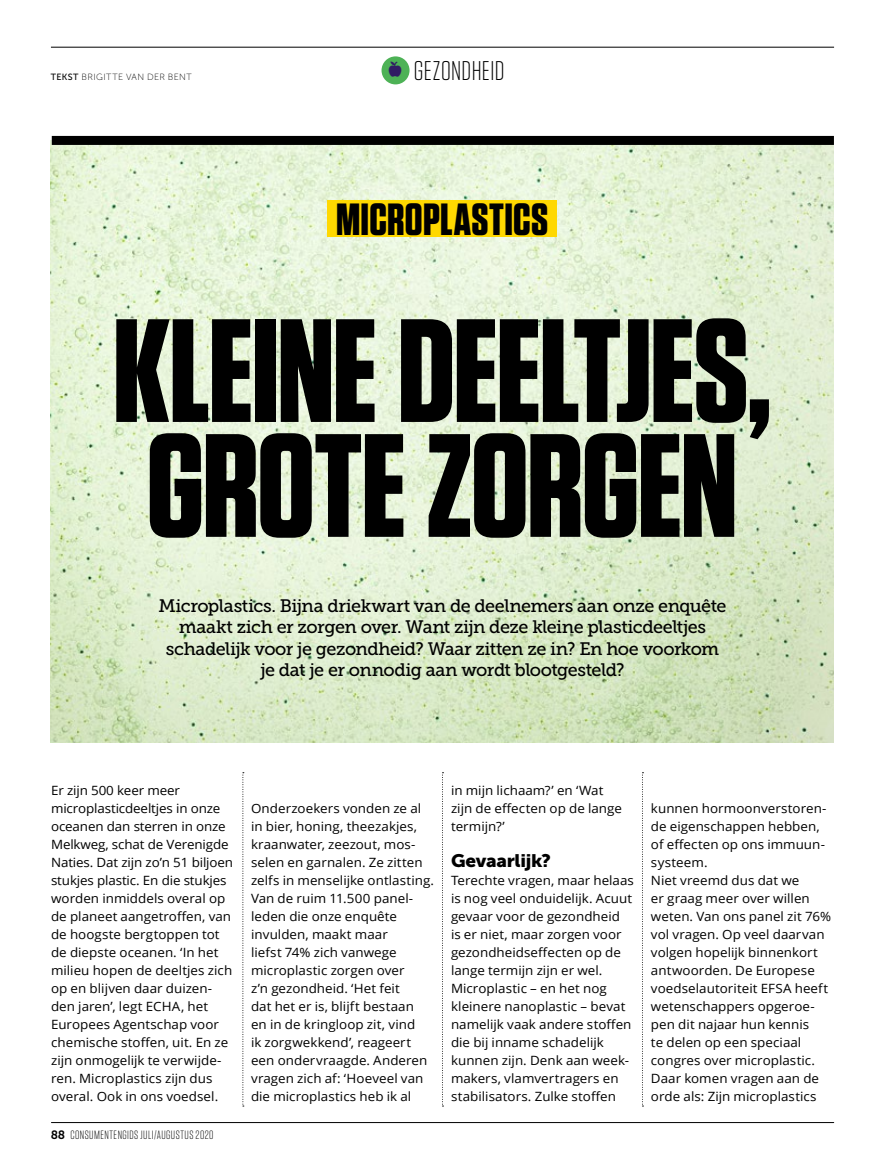
<style>
.page{position:relative;width:885px;height:1166px;background:#fff}
.page>*{position:absolute;margin:0;border:0;box-sizing:border-box;transform-origin:0 0}
.t1{font:700 146.55px/114.8px "Tungsten";letter-spacing:-.015em;color:#000}
.t2{font:700 45px "Tungsten";letter-spacing:.005em;color:#000}
.t3{font:300 27px "Tungsten";letter-spacing:.015em;color:#000}
.t4{font:18px/21px "Museo Slab 500";letter-spacing:-.03em;color:#000;text-align:center}
.t5{font:18px "Museo Sans 900";letter-spacing:-.02em;color:#000;scale:1.05 1}
.t6{font:12.75px/18px "Open Sans";color:#000;scale:1.05 1}
.t7{font:300 12px "Tungsten";letter-spacing:.04em;color:#000}
.t8{font:9px "Museo Sans 100";letter-spacing:.045em;color:#000}
.s1{font-family:"Museo Sans 500"}
.s2{color:#301c63}
.s3{font-family:"Museo Sans 700";font-weight:400}
</style>
<div class="page">
<hr style="left:51px;top:1121px;width:782px;height:1px;background:#000">
<hr style="left:51px;top:47px;width:782px;height:1px;background:#000">
<img style="left:51px;top:140px;width:782px;height:602px">
<div style="left:52px;top:136px;width:781px;height:9px;background:#000"></div>
<svg style="left:242px;top:772px;width:2px;height:334px"></svg>
<svg style="left:442px;top:772px;width:1px;height:334px"></svg>
<svg style="left:642px;top:772px;width:1px;height:334px"></svg>
<div style="left:381px;top:56px;width:28px;height:28px;background:#4db256;border-radius:50%"></div>
<div style="left:327px;top:201px;width:230px;height:36px;background:#ffd800"></div>
<p class="t8" style="left:51px;top:72px;width:142px"><span class="s1">TEKST</span> BRIGITTE VAN DER BENT</p>
<h3 class="t3" style="left:386px;top:57px;width:120px"><span class="s2">❑</span> GEZONDHEID</h3>
<h2 class="t2" style="left:336px;top:195px;width:213px">MICROPLASTICS</h2>
<h1 class="t1" style="left:113px;top:318px;width:660px">KLEINE DEELTJES,<br>GROTE ZORGEN</h1>
<p class="t4" style="left:158px;top:595px;width:569px">Microplastics. Bijna driekwart van de deelnemers aan onze enquête maakt zich er zorgen over. Want zijn deze kleine plasticdeeltjes schadelijk voor je gezondheid? Waar zitten ze in? En hoe voorkom je dat je er onnodig aan wordt blootgesteld?</p>
<p class="t6" style="left:51px;top:781px;width:175px">Er zijn 500 keer meer microplasticdeeltjes in onze oceanen dan sterren in onze<br>Melkweg, schat de Verenigde<br>Naties. Dat zijn zo’n 51 biljoen stukjes plastic. En die stukjes worden inmiddels overal op de planeet aangetroffen, van de hoogste bergtoppen tot de diepste oceanen. ‘In het milieu hopen de deeltjes zich op en blijven daar duizen&shy;den jaren’, legt ECHA, het<br>Europees Agentschap voor chemische stoffen, uit. En ze zijn onmogelijk te verwijde&shy;ren. Microplastics zijn dus overal. Ook in ons voedsel.</p>
<p class="t7" style="left:51px;top:1128px;width:164px"><span class="s3">88</span> CONSUMENTENGIDS JULI/AUGUSTUS 2020</p>
<p class="t6" style="left:251px;top:799px;width:176px">Onderzoekers vonden ze al in bier, honing, theezakjes, kraanwater, zeezout, mos&shy;selen en garnalen. Ze zitten zelfs in menselijke ontlasting.<br>Van de ruim 11.500 panel&shy;leden die onze enquête invulden, maakt maar<br>liefst 74% zich vanwege microplastic zorgen over<br>z’n gezondheid. ‘Het feit<br>dat het er is, blijft bestaan<br>en in de kringloop zit, vind<br>ik zorgwekkend’, reageert een ondervraagde. Anderen vragen zich af: ‘Hoeveel van die microplastics heb ik al</p>
<p class="t6" style="left:451px;top:781px;width:164px">in mijn lichaam?’ en ‘Wat zijn de effecten op de lange termijn?’</p>
<h3 class="t5" style="left:451px;top:850px;width:97px">Gevaarlijk?</h3>
<p class="t6" style="left:451px;top:871px;width:176px">Terechte vragen, maar helaas is nog veel onduidelijk. Acuut gevaar voor de gezondheid<br>is er niet, maar zorgen voor gezondheidseffecten op de lange termijn zijn er wel.<br>Microplastic – en het nog kleinere nanoplastic – bevat namelijk vaak andere stoffen die bij inname schadelijk kunnen zijn. Denk aan week&shy;makers, vlamvertragers en stabilisators. Zulke stoffen</p>
<p class="t6" style="left:651px;top:799px;width:173px">kunnen hormoonverstoren&shy;de eigenschappen hebben, of effecten op ons immuun&shy;systeem.<br>Niet vreemd dus dat we<br>er graag meer over willen weten. Van ons panel zit 76% vol vragen. Op veel daarvan volgen hopelijk binnenkort antwoorden. De Europese voedselautoriteit EFSA heeft wetenschappers opgeroe&shy;pen dit najaar hun kennis<br>te delen op een speciaal congres over microplastic.<br>Daar komen vragen aan de orde als: Zijn microplastics</p>
</div>
